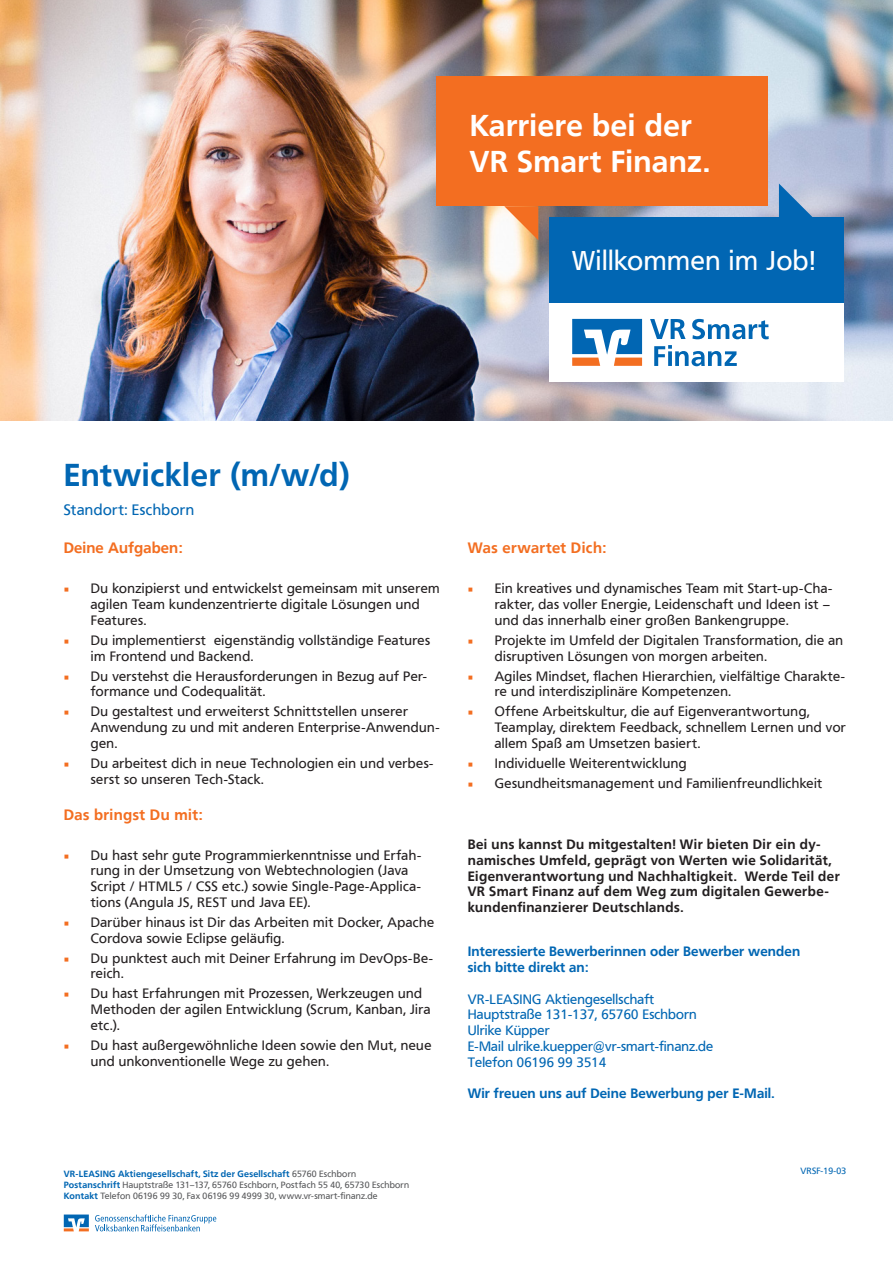
<style>
.page{position:relative;width:893px;height:1263px;background:#fff}
.page>*{position:absolute;margin:0;border:0;box-sizing:border-box;transform-origin:0 0}
.Überschrift___Zeile{font:700 31.5px "Frutiger VR";letter-spacing:.02em;color:#0166b3}
.t1{font:700 30px/36px "Frutiger VR";letter-spacing:.02em;color:#fff}
.t2{font:27px "Frutiger VR";letter-spacing:.02em;color:#fff}
.Text{font:700 15px "Frutiger VR";letter-spacing:.025em;color:#f36e21}
.Unter-Überschrift{font:15px "Frutiger VR";letter-spacing:.03em;color:#0166b3}
.t3{font:13.5px/15.8px "Frutiger VR";letter-spacing:.03em;color:#231f20}
.Text-2{font:700 13.5px/15.8px "Frutiger VR";letter-spacing:.035em;color:#231f20}
.t4{font:13.5px "Frutiger VR";letter-spacing:.01em;color:#0166b3}
.t5{font:700 13.5px "Frutiger VR";letter-spacing:.01em;color:#0166b3}
.Impressum{font:9px "Frutiger VR";letter-spacing:.025em;color:#57585a}
.Impressum-2{font:700 9px "Frutiger VR";letter-spacing:.03em;color:#0166b3}
.t6{font:9px "Frutiger VR";letter-spacing:.01em;color:#0166b3}
.s1{font-family:"Minion Pro";color:#f36e21}
.s2{font-weight:400;color:#57585a}
.s3{font-weight:700;color:#0166b3}
</style>
<div class="page">
<svg style="left:95px;top:1214px;width:121px;height:17px"></svg>
<svg style="left:64px;top:1214px;width:25px;height:17px"></svg>
<img style="left:0;top:0;width:893px;height:421px">
<div style="left:436px;top:77px;width:331px;height:129px;background:#f36e21"></div>
<svg style="left:504px;top:206px;width:34px;height:34px"></svg>
<svg style="left:779px;top:183px;width:34px;height:35px"></svg>
<div style="left:550px;top:218px;width:294px;height:85px;background:#0166b3"></div>
<div style="left:550px;top:303px;width:294px;height:79px;background:#fff"></div>
<svg style="left:572px;top:318px;width:197px;height:49px"></svg>
<p class="t1" style="left:470px;top:108px;width:242px">Karriere bei der<br>VR Smart Finanz.</p>
<p class="t2" style="left:572px;top:245px;width:244px">Willkommen im Job!</p>
<p class="Überschrift___Zeile" style="left:64px;top:456px;width:288px">Entwickler (m/w/d)</p>
<p class="Unter-Überschrift" style="left:64px;top:500px;width:132px">Standort: Eschborn</p>
<p class="Text" style="left:64px;top:539px;width:120px">Deine Aufgaben:</p>
<p class="t3" style="left:91px;top:581px;width:350px;text-indent:-27px"><span class="s1">■</span> Du konzipierst und entwickelst gemeinsam mit unserem agilen Team kundenzentrierte digitale Lösungen und<br>Features.</p>
<p class="t3" style="left:91px;top:632px;width:341px;text-indent:-27px"><span class="s1">■</span> Du implementierst eigenständig vollständige Features im Frontend und Backend.</p>
<p class="t3" style="left:91px;top:668px;width:338px;text-indent:-27px"><span class="s1">■</span> Du verstehst die Herausforderungen in Bezug auf Per&shy;formance und Codequalität.</p>
<p class="t3" style="left:91px;top:704px;width:350px;text-indent:-27px"><span class="s1">■</span> Du gestaltest und erweiterst Schnittstellen unserer<br>Anwendung zu und mit anderen Enterprise-Anwendun&shy;gen.</p>
<p class="t3" style="left:91px;top:755px;width:344px;text-indent:-27px"><span class="s1">■</span> Du arbeitest dich in neue Technologien ein und verbes&shy;serst so unseren Tech-Stack.</p>
<p class="Text" style="left:64px;top:805px;width:140px">Das bringst Du mit:</p>
<p class="t3" style="left:91px;top:847px;width:332px;text-indent:-27px"><span class="s1">■</span> Du hast sehr gute Programmierkenntnisse und Erfah&shy;rung in der Umsetzung von Webtechnologien (Java Script / HTML5 / CSS etc.) sowie Single-Page-Applica&shy;tions (Angula JS, REST und Java EE).</p>
<p class="t3" style="left:91px;top:914px;width:345px;text-indent:-27px"><span class="s1">■</span> Darüber hinaus ist Dir das Arbeiten mit Docker, Apache<br>Cordova sowie Eclipse geläufig.</p>
<p class="t3" style="left:91px;top:950px;width:344px;text-indent:-27px"><span class="s1">■</span> Du punktest auch mit Deiner Erfahrung im DevOps-Be&shy;reich.</p>
<p class="t3" style="left:91px;top:986px;width:341px;text-indent:-27px"><span class="s1">■</span> Du hast Erfahrungen mit Prozessen, Werkzeugen und<br>Methoden der agilen Entwicklung (Scrum, Kanban, Jira etc.).</p>
<p class="t3" style="left:91px;top:1037px;width:342px;text-indent:-27px"><span class="s1">■</span> Du hast außergewöhnliche Ideen sowie den Mut, neue und unkonventionelle Wege zu gehen.</p>
<p class="Impressum-2" style="left:64px;top:1168px;width:294px">VR-LEASING Aktiengesellschaft, Sitz der Gesellschaft <span class="s2">65760 Eschborn</span></p>
<p class="Impressum" style="left:64px;top:1179px;width:347px"><span class="s3">Postanschrift</span> Hauptstraße 131–137, 65760 Eschborn, Postfach 55 40, 65730 Eschborn</p>
<p class="Impressum" style="left:64px;top:1190px;width:315px"><span class="s3">Kontakt</span> Telefon 06196 99 30, Fax 06196 99 4999 30, www.vr-smart-finanz.de</p>
<p class="Text" style="left:468px;top:539px;width:140px">Was erwartet Dich:</p>
<p class="t3" style="left:495px;top:581px;width:339px;text-indent:-27px"><span class="s1">■</span> Ein kreatives und dynamisches Team mit Start-up-Cha&shy;rakter, das voller Energie, Leidenschaft und Ideen ist – und das innerhalb einer großen Bankengruppe.</p>
<p class="t3" style="left:495px;top:632px;width:350px;text-indent:-27px"><span class="s1">■</span> Projekte im Umfeld der Digitalen Transformation, die an disruptiven Lösungen von morgen arbeiten.</p>
<p class="t3" style="left:495px;top:668px;width:352px;text-indent:-27px"><span class="s1">■</span> Agiles Mindset, flachen Hierarchien, vielfältige Charakte&shy;re und interdisziplinäre Kompetenzen.</p>
<p class="t3" style="left:495px;top:704px;width:352px;text-indent:-27px"><span class="s1">■</span> Offene Arbeitskultur, die auf Eigenverantwortung,<br>Teamplay, direktem Feedback, schnellem Lernen und vor allem Spaß am Umsetzen basiert.</p>
<p class="t3" style="left:468px;top:755px;width:220px"><span class="s1">■</span> Individuelle Weiterentwicklung</p>
<p class="t3" style="left:468px;top:775px;width:356px"><span class="s1">■</span> Gesundheitsmanagement und Familienfreundlichkeit</p>
<p class="Text-2" style="left:468px;top:836px;width:374px">Bei uns kannst Du mitgestalten! Wir bieten Dir ein dy&shy;namisches Umfeld, geprägt von Werten wie Solidarität, Eigenverantwortung und Nachhaltigkeit. Werde Teil der VR Smart Finanz auf dem Weg zum digitalen Gewerbe&shy;kundenfinanzierer Deutschlands.</p>
<p class="t5" style="left:468px;top:943px;width:334px">Interessierte Bewerberinnen oder Bewerber wenden</p>
<p class="t5" style="left:468px;top:959px;width:122px">sich bitte direkt an:</p>
<p class="t4" style="left:468px;top:991px;width:188px">VR-LEASING Aktiengesellschaft</p>
<p class="t4" style="left:468px;top:1007px;width:231px">Hauptstraße 131-137, 65760 Eschborn</p>
<p class="t4" style="left:468px;top:1022px;width:83px">Ulrike Küpper</p>
<p class="t4" style="left:468px;top:1038px;width:247px">E-Mail ulrike.kuepper@vr-smart-finanz.de</p>
<p class="t4" style="left:468px;top:1054px;width:140px">Telefon 06196 99 3514</p>
<p class="t5" style="left:468px;top:1085px;width:308px">Wir freuen uns auf Deine Bewerbung per E-Mail.</p>
<p class="t6" style="left:800px;top:1165px;width:47px">VRSF-19-03</p>
</div>
